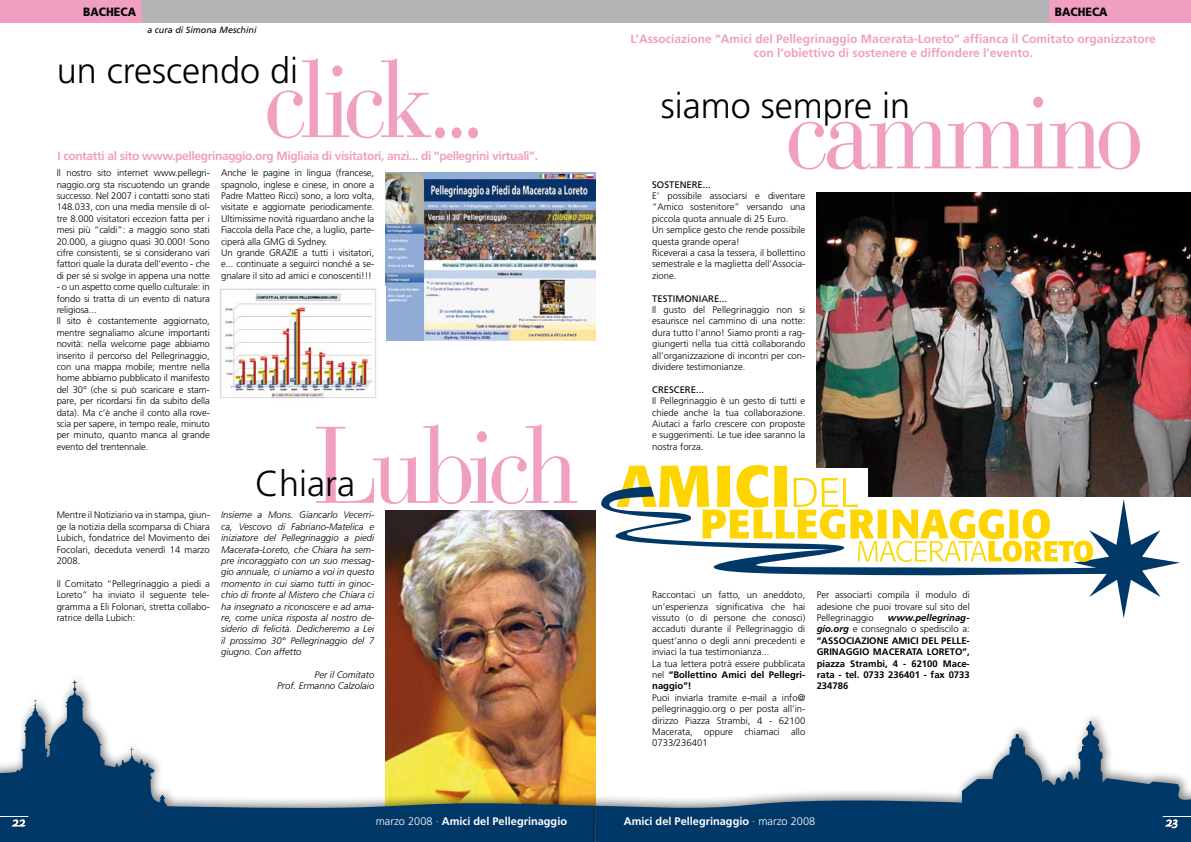
<style>
.page{position:relative;width:1191px;height:842px;background:#fff}
.page>*{position:absolute;margin:0;border:0;box-sizing:border-box;transform-origin:0 0}
.t1{font:108px "Bauer Bodoni";letter-spacing:-.065em;color:#f19fc1;scale:.9 1}
.t2{font:108px "Bauer Bodoni";letter-spacing:-.035em;color:#f19fc1;scale:.9 1}
.t3{font:300 36px "Frutiger";color:#000}
.t4{font:700 12px/14px "Frutiger";color:#f19fc1;text-align:center}
.t5{font:700 12px "Frutiger";letter-spacing:-.03em;color:#f19fc1}
.t6{font:900 12px "Frutiger";color:#000;scale:.9 1}
.t7{font:700 11px "Frutiger";color:#fff}
.t8{font:300 9.5px/11.4px "Frutiger";letter-spacing:-.01em;color:#000;text-align:justify}
.t9{font:italic 300 9.5px/11.4px "Frutiger";color:#000;text-align:justify}
.t10{font:700 9.5px/11.4px "Frutiger";color:#000;text-align:justify}
.t11{font:9.5px "Frutiger";color:#000}
.t12{font:italic 9px "Frutiger";color:#000}
.s1{font-weight:700}
.s2{font-style:italic}
.s3{font-weight:300}
</style>
<div class="page">
<img style="left:816px;top:193px;width:375px;height:303px">
<img style="left:386px;top:510px;width:209px;height:158px">
<div style="left:142px;top:0;width:453px;height:23px;background:#b1b3b4"></div>
<div style="left:595px;top:0;width:454px;height:23px;background:#b1b3b4"></div>
<div style="left:1049px;top:0;width:142px;height:23px;background:#f19fc1"></div>
<div style="left:0;top:0;width:142px;height:23px;background:#f19fc1"></div>
<div style="left:0;top:668px;width:612px;height:174px;background:#000;opacity:.5"></div>
<svg style="left:0;top:680px;width:595px;height:162px"></svg>
<div style="left:588px;top:709px;width:603px;height:133px;background:#000;opacity:.5"></div>
<svg style="left:595px;top:721px;width:596px;height:121px"></svg>
<svg style="left:1162px;top:816px;width:29px;height:12px"></svg>
<svg style="left:0;top:816px;width:28px;height:11px"></svg>
<svg style="left:565px;top:491px;width:52px;height:86px"></svg>
<svg style="left:617px;top:465px;width:563px;height:153px"></svg>
<img style="left:386px;top:173px;width:209px;height:167px">
<img style="left:220px;top:288px;width:156px;height:111px">
<p class="t6" style="left:83px;top:5px;width:60px">BACHECA</p>
<p class="t6" style="left:1054px;top:5px;width:60px">BACHECA</p>
<h2 class="t3" style="left:57px;top:50px;width:243px">un crescendo di</h2>
<p class="t12" style="left:147px;top:24px;width:111px">a cura di Simona Meschini</p>
<p class="t4" style="left:630px;top:32px;width:526px">L’Associazione “Amici del Pellegrinaggio Macerata-Loreto” affianca il Comitato organizzatore con l’obiettivo di sostenere e diffondere l’evento.</p>
<h1 class="t1" style="left:264px;top:35px;width:249px">click...</h1>
<h2 class="t3" style="left:660px;top:85px;width:251px">siamo sempre in</h2>
<h1 class="t2" style="left:785px;top:67px;width:400px">cammino</h1>
<p class="t5" style="left:57px;top:148px;width:482px">I contatti al sito www.pellegrinaggio.org Migliaia di visitatori, anzi... di “pellegrini virtuali”.</p>
<p class="t8" style="left:221px;top:167px;width:155px;text-align:left">Anche le pagine in lingua (francese, spagnolo, inglese e cinese, in onore a Padre Matteo Ricci) sono, a loro volta, visitate e aggiornate periodicamente.<br>Ultimissime novità riguardano anche la Fiaccola della Pace che, a luglio, parte&shy;ciperà alla GMG di Sydney.<br>Un grande GRAZIE a tutti i visitatori, e... continuate a seguirci nonché a se&shy;gnalare il sito ad amici e conoscenti!!!</p>
<p class="t8" style="left:57px;top:167px;width:155px">Il nostro sito internet www.pellegri&shy;naggio.org sta riscuotendo un grande successo. Nel 2007 i contatti sono stati 148.033, con una media mensile di ol&shy;tre 8.000 visitatori eccezion fatta per i mesi più “caldi”: a maggio sono stati 20.000, a giugno quasi 30.000! Sono cifre consistenti, se si considerano vari fattori quale la durata dell’evento - che di per sé si svolge in appena una notte</p>
<p class="t8" style="left:57px;top:281px;width:155px;text-align:left">- o un aspetto come quello culturale: in fondo si tratta di un evento di natura religiosa...<br>Il sito è costantemente aggiornato, mentre segnaliamo alcune importanti novità: nella welcome page abbiamo inserito il percorso del Pellegrinaggio, con una mappa mobile; mentre nella home abbiamo pubblicato il manifesto del 30° (che si può scaricare e stam&shy;pare, per ricordarsi fin da subito della data). Ma c’è anche il conto alla rove&shy;scia per sapere, in tempo reale, minuto per minuto, quanto manca al grande evento del trentennale.</p>
<p class="t11" style="left:652px;top:179px;width:60px">SOSTENERE...</p>
<p class="t8" style="left:652px;top:190px;width:155px;text-align:left">E’ possibile associarsi e diventare “Amico sostenitore” versando una piccola quota annuale di 25 Euro.<br>Un semplice gesto che rende possibile questa grande opera!<br>Riceverai a casa la tessera, il bollettino semestrale e la maglietta dell’Associa&shy;zione.</p>
<p class="t11" style="left:652px;top:293px;width:76px">TESTIMONIARE...</p>
<p class="t8" style="left:652px;top:304px;width:155px">Il gusto del Pellegrinaggio non si esaurisce nel cammino di una notte: dura tutto l’anno! Siamo pronti a rag&shy;giungerti nella tua città collaborando all’organizzazione di incontri per con&shy;dividere testimonianze.</p>
<p class="t11" style="left:652px;top:384px;width:53px">CRESCERE...</p>
<p class="t8" style="left:652px;top:395px;width:155px">Il Pellegrinaggio è un gesto di tutti e chiede anche la tua collaborazione.<br>Aiutaci a farlo crescere con proposte e suggerimenti. Le tue idee saranno la nostra forza.</p>
<h1 class="t1" style="left:313px;top:401px;width:296px">Lubich</h1>
<h2 class="t3" style="left:255px;top:463px;width:102px">Chiara</h2>
<p class="t8" style="left:57px;top:509px;width:155px">Mentre il Notiziario va in stampa, giun&shy;ge la notizia della scomparsa di Chiara Lubich, fondatrice del Movimento dei Focolari, deceduta venerdì 14 marzo 2008.</p>
<p class="t8" style="left:57px;top:578px;width:155px">Il Comitato “Pellegrinaggio a piedi a Loreto” ha inviato il seguente tele&shy;gramma a Eli Folonari, stretta collabo&shy;ratrice della Lubich:</p>
<p class="t9" style="left:221px;top:509px;width:155px">Insieme a Mons. Giancarlo Vecerri&shy;ca, Vescovo di Fabriano-Matelica e iniziatore del Pellegrinaggio a piedi Macerata-Loreto, che Chiara ha sem&shy;pre incoraggiato con un suo messag&shy;gio annuale, ci uniamo a voi in questo momento in cui siamo tutti in ginoc&shy;chio di fronte al Mistero che Chiara ci ha insegnato a riconoscere e ad ama&shy;re, come unica risposta al nostro de&shy;siderio di felicità. Dedicheremo a Lei il prossimo 30° Pellegrinaggio del 7 giugno. Con affetto</p>
<p class="t9" style="left:277px;top:669px;width:99px;text-align:right">Per il Comitato<br>Prof. Ermanno Calzolaio</p>
<p class="t8" style="left:652px;top:589px;width:155px;text-align:left">Raccontaci un fatto, un aneddoto, un’esperienza significativa che hai vissuto (o di persone che conosci) accaduti durante il Pellegrinaggio di quest’anno o degli anni precedenti e inviaci la tua testimonianza...<br>La tua lettera potrà essere pubblicata nel <span class="s1">“Bollettino Amici del Pellegri&shy;naggio”!</span></p>
<p class="t8" style="left:652px;top:692px;width:155px">Puoi inviarla tramite e-mail a info@ pellegrinaggio.org o per posta all’in&shy;dirizzo Piazza Strambi, 4 - 62100<br>Macerata, oppure chiamaci allo 0733/236401</p>
<p class="t8" style="left:816px;top:589px;width:155px">Per associarti compila il modulo di adesione che puoi trovare sul sito del Pellegrinaggio</p>
<p class="t10" style="left:816px;top:612px;width:155px;text-indent:71px"><span class="s2">www.pellegrinag&shy;gio.org</span> <span class="s3">e consegnalo o spediscilo a: </span>“ASSOCIAZIONE AMICI DEL PELLE-GRINAGGIO MACERATA LORETO”, piazza Strambi, 4 - 62100 Mace&shy;rata - tel. 0733 236401 - fax 0733<br>234786</p>
<p class="t7" style="left:376px;top:815px;width:193px"><span class="s3">marzo 2008 ·</span> Amici del Pellegrinaggio</p>
<p class="t7" style="left:624px;top:815px;width:193px">Amici del Pellegrinaggio <span class="s3">· marzo 2008</span></p>
</div>
